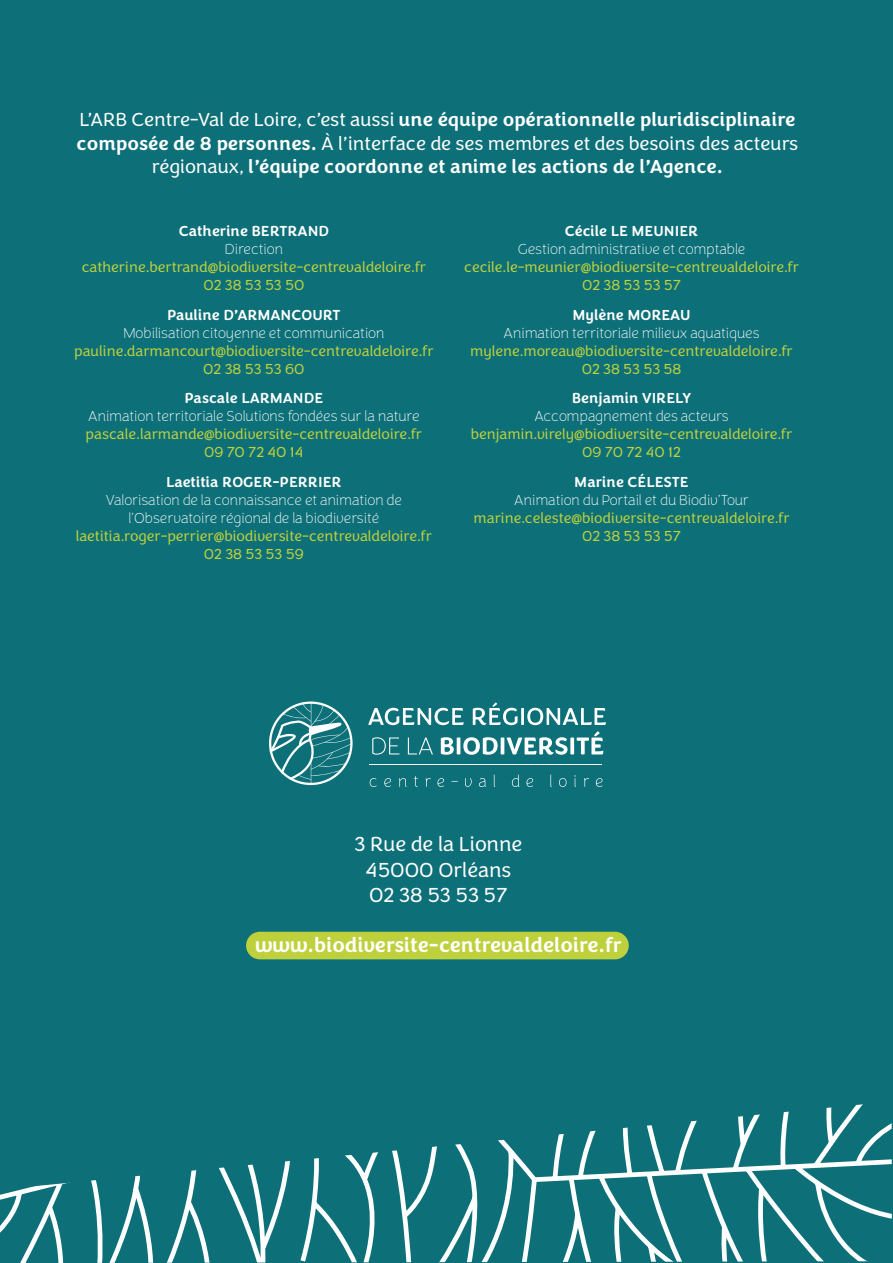
<style>
.page{position:relative;width:893px;height:1263px;background:#0d7078}
.page>*{position:absolute;margin:0;border:0;box-sizing:border-box;transform-origin:0 0}
.t1{font:300 21px "Congenial";color:#fff}
.t2{font:500 21px "Congenial";color:#fff}
.t3{font:500 19.5px "Congenial";color:#fff}
.t4{font:300 19.5px "Congenial";color:#fff}
.t5{font:300 15px/18px "Congenial";color:#bed13c;text-align:center}
.t6{font:100 15px/18px "Congenial";color:#fff;text-align:center}
.t7{font:500 15px "Congenial";color:#fff}
.s1{font-weight:300}
.s2{font-weight:500}
.s3{font-weight:500;color:#fff}
.s4{font-weight:100;color:#fff}
</style>
<div class="page">
<svg style="left:368px;top:708px;width:96px;height:17px"></svg>
<svg style="left:473px;top:702px;width:133px;height:23px"></svg>
<svg style="left:372px;top:737px;width:27px;height:18px"></svg>
<svg style="left:408px;top:737px;width:25px;height:17px"></svg>
<svg style="left:441px;top:731px;width:162px;height:24px"></svg>
<svg style="left:370px;top:778px;width:7px;height:9px"></svg>
<svg style="left:384px;top:778px;width:7px;height:9px"></svg>
<svg style="left:399px;top:778px;width:8px;height:9px"></svg>
<svg style="left:414px;top:776px;width:4px;height:11px"></svg>
<svg style="left:425px;top:778px;width:6px;height:9px"></svg>
<svg style="left:437px;top:778px;width:7px;height:9px"></svg>
<svg style="left:465px;top:778px;width:7px;height:9px"></svg>
<svg style="left:479px;top:778px;width:7px;height:9px"></svg>
<svg style="left:494px;top:775px;width:1px;height:12px"></svg>
<svg style="left:512px;top:775px;width:8px;height:12px"></svg>
<svg style="left:526px;top:778px;width:7px;height:9px"></svg>
<svg style="left:550px;top:775px;width:2px;height:12px"></svg>
<svg style="left:559px;top:778px;width:7px;height:9px"></svg>
<svg style="left:574px;top:775px;width:2px;height:12px"></svg>
<svg style="left:584px;top:778px;width:5px;height:9px"></svg>
<svg style="left:596px;top:778px;width:6px;height:9px"></svg>
<hr style="left:369px;top:764px;width:233px;height:1px;background:#fff">
<svg style="left:269px;top:701px;width:84px;height:84px"></svg>
<div style="left:246px;top:932px;width:383px;height:27px;background:#bed13c;border-radius:14px"></div>
<svg style="left:0;top:1104px;width:892px;height:159px"></svg>
<p class="t3" style="left:79px;top:108px;width:717px"><span class="s1">L’ARB Centre-Val de Loire, c’est aussi</span> une équipe opérationnelle pluridisciplinaire</p>
<p class="t4" style="left:77px;top:132px;width:723px"><span class="s2">composée de 8 personnes.</span> À l’interface de ses membres et des besoins des acteurs</p>
<p class="t3" style="left:152px;top:155px;width:573px"><span class="s1">régionaux,</span> l’équipe coordonne et anime les actions de l’Agence.</p>
<p class="t7" style="left:179px;top:222px;width:152px">Catherine BERTRAND</p>
<p class="t6" style="left:225px;top:240px;width:60px">Direction</p>
<p class="t5" style="left:82px;top:258px;width:346px">catherine.bertrand@biodiversite-centrevaldeloire.fr</p>
<p class="t5" style="left:203px;top:276px;width:103px">02 38 53 53 50</p>
<p class="t7" style="left:167px;top:306px;width:175px">Pauline D’ARMANCOURT</p>
<p class="t6" style="left:123px;top:324px;width:263px">Mobilisation citoyenne et communication</p>
<p class="t5" style="left:74px;top:342px;width:361px">pauline.darmancourt@biodiversite-centrevaldeloire.fr<br>02 38 53 53 60</p>
<p class="t5" style="left:86px;top:389px;width:338px"><span class="s3">Pascale LARMANDE<br></span><span class="s4">Animation territoriale Solutions fondées sur la nature </span>pascale.larmande@biodiversite-centrevaldeloire.fr 09 70 72 40 14</p>
<p class="t6" style="left:106px;top:473px;width:297px"><span class="s2">Laetitia ROGER-PERRIER<br></span>Valorisation de la connaissance et animation de</p>
<p class="t5" style="left:76px;top:509px;width:358px"><span class="s4">l’Observatoire régional de la biodiversité </span>laetitia.roger-perrier@biodiversite-centrevaldeloire.fr<br>02 38 53 53 59</p>
<p class="t7" style="left:565px;top:222px;width:135px">Cécile LE MEUNIER</p>
<p class="t6" style="left:518px;top:240px;width:229px">Gestion administrative et comptable</p>
<p class="t5" style="left:464px;top:258px;width:336px">cecile.le-meunier@biodiversite-centrevaldeloire.fr<br>02 38 53 53 57</p>
<p class="t7" style="left:572px;top:306px;width:120px">Mylène MOREAU</p>
<p class="t5" style="left:470px;top:324px;width:324px"><span class="s4">Animation territoriale milieux aquatiques </span>mylene.moreau@biodiversite-centrevaldeloire.fr<br>02 38 53 53 58</p>
<p class="t5" style="left:471px;top:389px;width:323px"><span class="s3">Benjamin VIRELY<br></span><span class="s4">Accompagnement des acteurs </span>benjamin.virely@biodiversite-centrevaldeloire.fr<br>09 70 72 40 12</p>
<p class="t5" style="left:474px;top:473px;width:317px"><span class="s3">Marine CÉLESTE<br></span><span class="s4">Animation du Portail et du Biodiv’Tour </span>marine.celeste@biodiversite-centrevaldeloire.fr<br>02 38 53 53 57</p>
<p class="t1" style="left:355px;top:832px;width:169px">3 Rue de la Lionne</p>
<p class="t1" style="left:366px;top:857px;width:147px">45000 Orléans</p>
<p class="t1" style="left:369px;top:883px;width:140px">02 38 53 53 57</p>
<p class="t2" style="left:255px;top:932px;width:368px">www.biodiversite-centrevaldeloire.fr</p>
</div>
